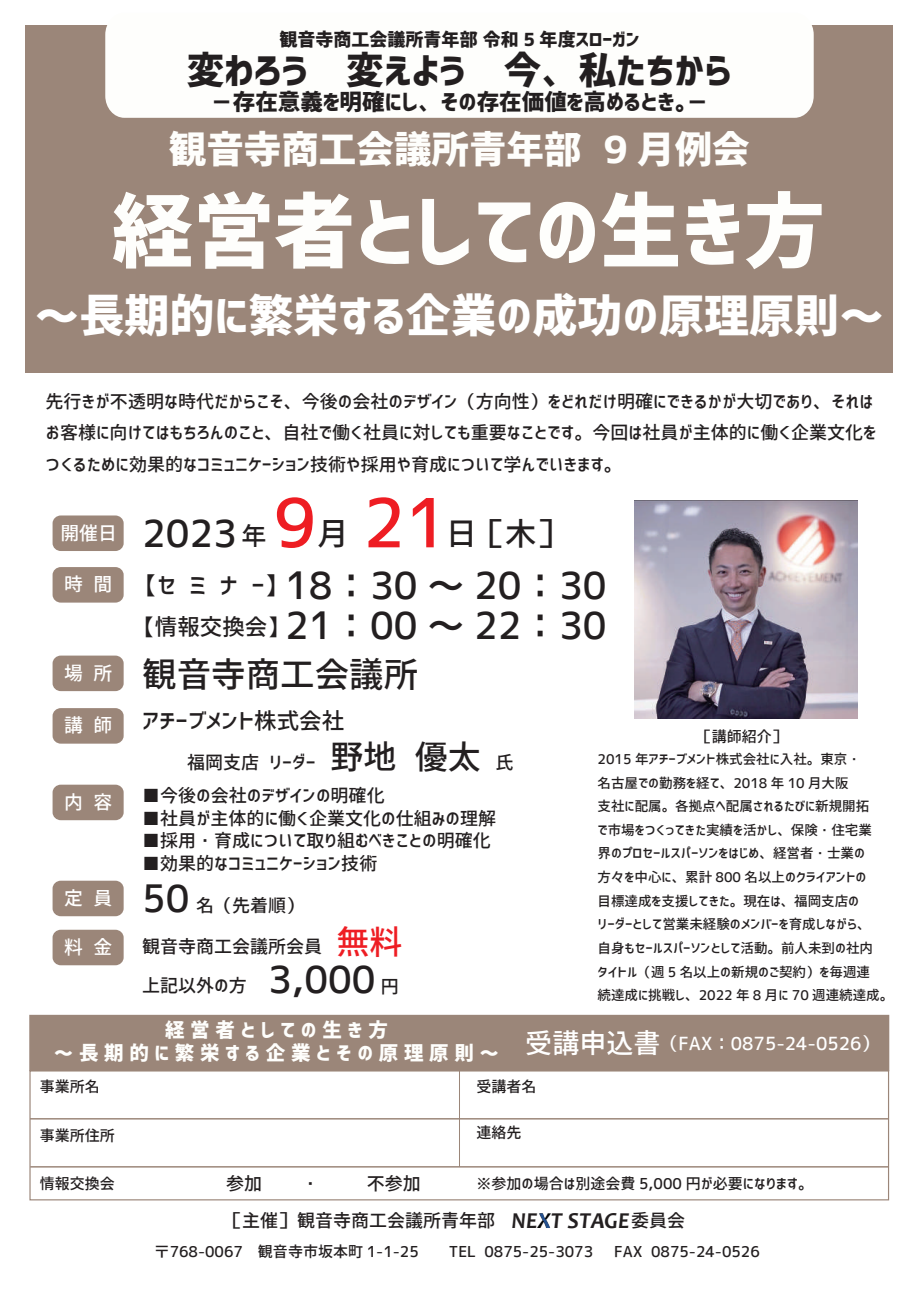
<style>
.page{position:relative;width:919px;height:1289px;background:#fff}
.page>*{position:absolute;margin:0;border:0;box-sizing:border-box;transform-origin:0 0}
.t1{font:81px "Corporate Logo Bold";color:#fefefc}
.t2{font:67.5px "Corporate Logo Medium";color:#ee1d23}
.t3{font:45px "Corporate Logo Bold";color:#fff}
.t4{font:37.65px "Corporate Logo Medium";color:#231f20}
.t5{font:37.5px "Corporate Logo Bold";color:#231f20}
.t6{font:37.5px "Corporate Logo Bold";color:#fefefc}
.t7{font:34.5px "Corporate Logo Medium";color:#231f20}
.t8{font:31.35px "Corporate Logo Medium";color:#231f20}
.t9{font:24px "Corporate Logo Medium";color:#231f20}
.t10{font:italic 700 22.8px "Candara";color:#231f20}
.t11{font:22.5px "Corporate Logo Bold";color:#231f20}
.t12{font:22.5px "Corporate Logo Medium";color:#231f20}
.t13{font:19.5px/22.5px "Corporate Logo Bold";color:#fefefc;text-align:center}
.t14{font:18.75px "Corporate Logo Medium";color:#fff}
.t15{font:18px/31.5px "Corporate Logo Medium";color:#231f20}
.t16{font:18px "Corporate Logo Medium";color:#fff}
.t17{font:18px "Corporate Logo Bold";color:#231f20}
.t18{font:15px "Corporate Logo Medium";color:#231f20}
.t19{font:13.5px/23.7px "Corporate Logo Medium";color:#231f20}
.s1{font-size:25.05px}
.s2{font-size:31.35px;color:#231f20}
.s3{font-size:33px}
.s4{font-size:37.65px}
.s5{font-size:33px;color:#ee1d23}
.s6{font-size:27px}
.s7{color:#030303}
</style>
<div class="page">
<div style="left:26px;top:26px;width:867px;height:347px;background:#9b8679"></div>
<div style="left:53px;top:515px;width:71px;height:36px;background:#9b8679;border-radius:8px"></div>
<div style="left:105px;top:25px;width:708px;height:93px;background:#fefefc"></div>
<div style="left:53px;top:567px;width:71px;height:35px;background:#9b8679;border-radius:8px"></div>
<div style="left:53px;top:655px;width:71px;height:36px;background:#9b8679;border-radius:8px"></div>
<div style="left:53px;top:708px;width:71px;height:35px;background:#9b8679;border-radius:8px"></div>
<div style="left:29px;top:1014px;width:860px;height:57px;background:#9b8679;border:1px solid #9b8679"></div>
<div style="left:53px;top:880px;width:71px;height:36px;background:#9b8679;border-radius:8px"></div>
<div style="left:53px;top:929px;width:71px;height:36px;background:#9b8679;border-radius:8px"></div>
<div style="left:29px;top:1070px;width:860px;height:130px;border:1px solid #9b8679"></div>
<hr style="left:459px;top:1070px;width:1px;height:96px;background:#9b8679">
<hr style="left:30px;top:1118px;width:858px;height:1px;background:#9b8679">
<svg style="left:539px;top:1213px;width:11px;height:14px"></svg>
<div style="left:53px;top:784px;width:71px;height:36px;background:#9b8679;border-radius:8px"></div>
<hr style="left:30px;top:1166px;width:858px;height:1px;background:#9b8679">
<img style="left:634px;top:500px;width:223px;height:218px">
<p class="t17" style="left:279px;top:27px;width:361px">観音寺商工会議所青年部 令和 5 年度スローガン</p>
<h3 class="t5" style="left:187px;top:45px;width:547px">変わろう　変えよう　今、私たちから</h3>
<p class="t11" style="left:210px;top:87px;width:499px">－存在意義を明確にし、その存在価値を高めるとき。－</p>
<h3 class="t6" style="left:169px;top:123px;width:582px">観音寺商工会議所青年部 9 月例会</h3>
<h1 class="t1" style="left:112px;top:176px;width:714px">経営者としての生き方</h1>
<h3 class="t3" style="left:34px;top:285px;width:851px">～長期的に繁栄する企業の成功の原理原則～</h3>
<p class="t15" style="left:46px;top:385px;width:832px">先行きが不透明な時代だからこそ、今後の会社のデザイン（方向性）をどれだけ明確にできるかが大切であり、それはお客様に向けてはもちろんのこと、自社で働く社員に対しても重要なことです。今回は社員が主体的に働く企業文化をつくるために効果的なコミュニケーション技術や採用や育成について学んでいきます。</p>
<p class="t14" style="left:60px;top:520px;width:58px">開催日</p>
<h3 class="t4" style="left:142px;top:508px;width:126px">2023 <span class="s1">年</span></h3>
<h2 class="t2" style="left:274px;top:478px;width:205px">9<span class="s2">月</span> 21<span class="s2">日</span></h2>
<h3 class="t8" style="left:474px;top:513px;width:95px">［木］</h3>
<p class="t14" style="left:64px;top:572px;width:50px">時 間</p>
<h3 class="t4" style="left:285px;top:560px;width:323px">18：30 ～ 20：30</h3>
<h3 class="t9" style="left:133px;top:569px;width:157px">【セ ミ ナ ー】</h3>
<p class="t12" style="left:132px;top:611px;width:159px">【情報交換会】</p>
<h3 class="t4" style="left:285px;top:600px;width:323px">21：00 ～ 22：30</h3>
<h3 class="t7" style="left:64px;top:651px;width:355px"><sup>場</sup> <sup>所</sup> 観音寺商工会議所</h3>
<p class="t14" style="left:64px;top:713px;width:50px">講 師</p>
<p class="t12" style="left:142px;top:705px;width:204px">アチーブメント株式会社</p>
<p class="t15" style="left:187px;top:746px;width:328px">福岡支店 リーダー <span class="s3">野地 優太</span> 氏</p>
<p class="t14" style="left:64px;top:789px;width:50px">内 容</p>
<p class="t15" style="left:142px;top:779px;width:244px">■今後の会社のデザインの明確化</p>
<p class="t15" style="left:142px;top:801px;width:355px">■社員が主体的に働く企業文化の仕組みの理解</p>
<p class="t15" style="left:142px;top:847px;width:237px">■効果的なコミュニケーション技術</p>
<p class="t15" style="left:142px;top:824px;width:350px">■採用・育成について取り組むべきことの明確化</p>
<p class="t15" style="left:64px;top:888px;width:241px"><sup>定</sup> <sup>員</sup> <span class="s4">50</span> 名（先着順）</p>
<p class="t14" style="left:64px;top:934px;width:50px">料 金</p>
<p class="t15" style="left:142px;top:927px;width:262px;line-height:38.2px">観音寺商工会議所会員 <span class="s5">無料</span>上記以外の方 <span class="s4">3,000</span> 円</p>
<p class="t13" style="left:54px;top:1018px;width:447px">経 営 者 と し て の 生 き 方<br>～ 長 期 的 に 繁 栄 す る 企 業 と そ の 原 理 原 則 ～</p>
<p class="t18" style="left:697px;top:726px;width:91px">［講師紹介］</p>
<p class="t19" style="left:597px;top:746px;width:297px">2015 年アチーブメント株式会社に入社。東京・<br>名古屋での勤務を経て、2018 年 10 月大阪<br>支社に配属。各拠点へ配属されるたびに新規開拓<br>で市場をつくってきた実績を活かし、保険・住宅業<br>界のプロセールスパーソンをはじめ、経営者・士業の<br>方々を中心に、累計 800 名以上のクライアントの<br>目標達成を支援してきた。現在は、福岡支店の<br>リーダーとして営業未経験のメンバーを育成しながら、<br>自身もセールスパーソンとして活動。前人未到の社内<br>タイトル（週 5 名以上の新規のご契約）を毎週連<br>続達成に挑戦し、2022 年 8 月に 70 週連続達成。</p>
<p class="t16" style="left:525px;top:1031px;width:355px"><span class="s6">受講申込書</span>（FAX：0875-24-0526）</p>
<p class="t18" style="left:40px;top:1076px;width:61px">事業所名</p>
<p class="t18" style="left:476px;top:1076px;width:61px">受講者名</p>
<p class="t18" style="left:40px;top:1125px;width:76px">事業所住所</p>
<p class="t18" style="left:476px;top:1122px;width:46px">連絡先</p>
<p class="t18" style="left:40px;top:1173px;width:76px">情報交換会</p>
<p class="t15" style="left:226px;top:1167px;width:37px">参加</p>
<p class="t15" style="left:301px;top:1167px;width:19px">・</p>
<p class="t15" style="left:367px;top:1167px;width:56px">不参加</p>
<p class="t18" style="left:476px;top:1173px;width:338px">※参加の場合は別途会費 5,000 円が必要になります。</p>
<p class="t15" style="left:224px;top:1204px;width:462px">［主催］観音寺商工会議所青年部　　　　　　　 委員会</p>
<p class="t10" style="left:511px;top:1206px;width:119px">NE<span class="s7">X</span>T STAGE</p>
<p class="t18" style="left:155px;top:1241px;width:440px">〒768-0067　観音寺市坂本町 1-1-25　　TEL 0875-25-3073</p>
<p class="t18" style="left:614px;top:1241px;width:147px">FAX 0875-24-0526</p>
</div>
